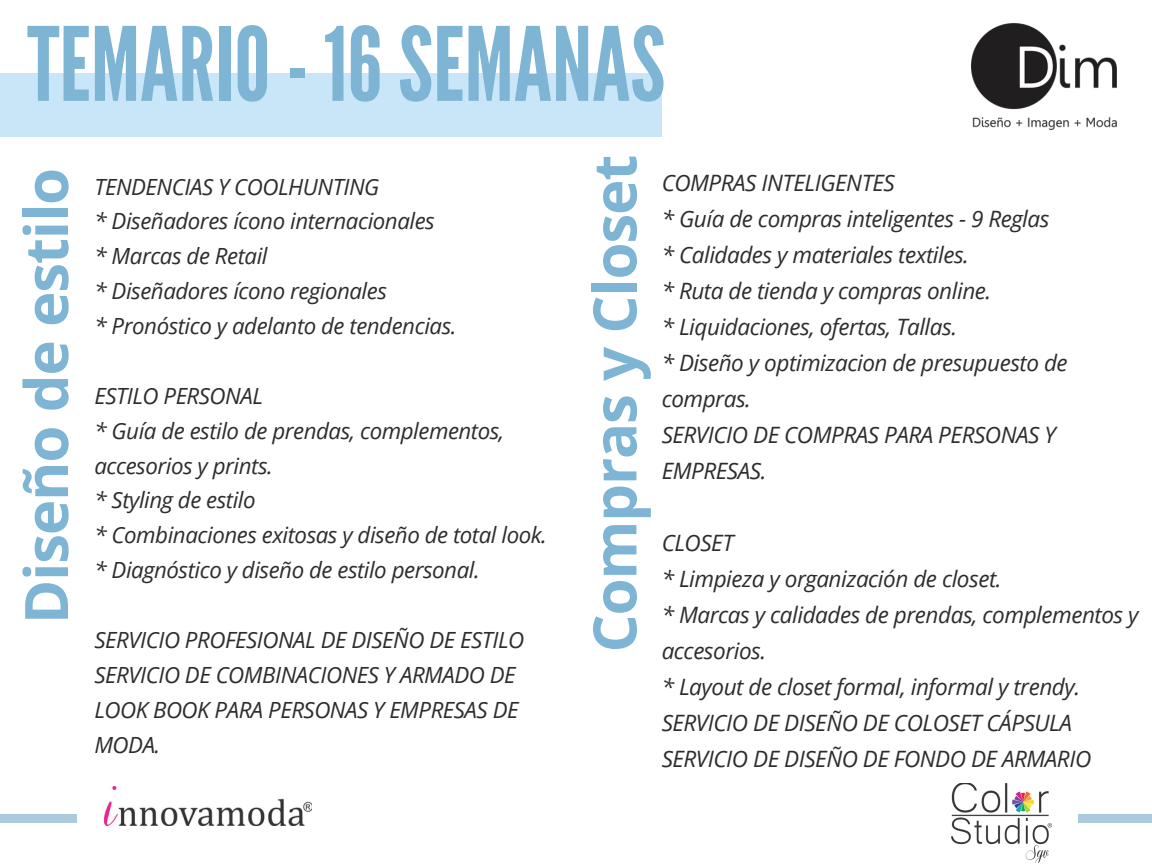
<style>
.page{position:relative;width:1152px;height:864px;background:#fff}
.page>*{position:absolute;margin:0;border:0;box-sizing:border-box;transform-origin:0 0}
.t1{font:102px "League Gothic";color:#7eb4d4}
.t2{font:700 60px "Open Sans";letter-spacing:-.02em;color:#7eb4d4}
.t3{font:italic 22.5px/36px "Open Sans";letter-spacing:-.02em;color:#2e2c2f}
.t4{font:italic 22.35px/34.8px "Open Sans";letter-spacing:-.02em;color:#2e2c2f}
</style>
<div class="page">
<div style="left:0;top:815px;width:77px;height:8px;background:#abcadc"></div>
<div style="left:1078px;top:815px;width:74px;height:8px;background:#abcadc"></div>
<div style="left:0;top:73px;width:662px;height:63px;background:#c8e6f8"></div>
<img style="left:952px;top:783px;width:100px;height:80px">
<img style="left:105px;top:786px;width:207px;height:40px">
<img style="left:972px;top:24px;width:145px;height:105px">
<h2 class="t1" style="left:27px;top:5px;width:640px">TEMARIO- 16SEMANAS</h2>
<p class="t2" style="left:4px;top:624px;width:458px;rotate:-90deg">Diseño de estilo</p>
<p class="t4" style="left:94px;top:169px;width:286px">TENDENCIAS Y COOLHUNTING</p>
<p class="t4" style="left:94px;top:203px;width:342px">* Diseñadores ícono internacionales</p>
<p class="t4" style="left:94px;top:238px;width:175px">* Marcas de Retail</p>
<p class="t4" style="left:94px;top:273px;width:294px">* Diseñadores ícono regionales</p>
<p class="t4" style="left:94px;top:308px;width:364px">* Pronóstico y adelanto de tendencias.</p>
<p class="t4" style="left:94px;top:378px;width:170px">ESTILO PERSONAL</p>
<p class="t4" style="left:94px;top:413px;width:411px">* Guía de estilo de prendas, complementos, accesorios y prints.</p>
<p class="t4" style="left:94px;top:482px;width:163px">* Styling de estilo</p>
<p class="t4" style="left:94px;top:517px;width:454px">* Combinaciones exitosas y diseño de total look.</p>
<p class="t4" style="left:94px;top:552px;width:387px">* Diagnóstico y diseño de estilo personal.</p>
<p class="t4" style="left:94px;top:622px;width:431px">SERVICIO PROFESIONAL DE DISEÑO DE ESTILO<br>SERVICIO DE COMBINACIONES Y ARMADO DE<br>LOOK BOOK PARA PERSONAS Y EMPRESAS DE<br>MODA.</p>
<p class="t2" style="left:572px;top:653px;width:499px;rotate:-90deg">Compras y Closet</p>
<p class="t3" style="left:662px;top:164px;width:235px">COMPRAS INTELIGENTES</p>
<p class="t3" style="left:662px;top:200px;width:389px">* Guía de compras inteligentes - 9 Reglas</p>
<p class="t3" style="left:662px;top:236px;width:309px">* Calidades y materiales textiles.</p>
<p class="t3" style="left:662px;top:272px;width:331px">* Ruta de tienda y compras online.</p>
<p class="t3" style="left:662px;top:308px;width:297px">* Liquidaciones, ofertas, Tallas.</p>
<p class="t3" style="left:662px;top:344px;width:408px">* Diseño y optimizacion de presupuesto de compras.</p>
<p class="t3" style="left:662px;top:416px;width:396px">SERVICIO DE COMPRAS PARA PERSONAS Y<br>EMPRESAS.</p>
<p class="t3" style="left:662px;top:524px;width:73px">CLOSET</p>
<p class="t3" style="left:662px;top:560px;width:341px">* Limpieza y organización de closet.</p>
<p class="t3" style="left:662px;top:596px;width:478px">* Marcas y calidades de prendas, complementos y accesorios.</p>
<h3 class="t3" style="left:662px;top:668px;width:420px">* Layout de closet formal, informal y trendy.</h3>
<p class="t3" style="left:662px;top:704px;width:412px">SERVICIO DE DISEÑO DE COLOSET CÁPSULA</p>
<p class="t3" style="left:662px;top:740px;width:431px">SERVICIO DE DISEÑO DE FONDO DE ARMARIO</p>
</div>
